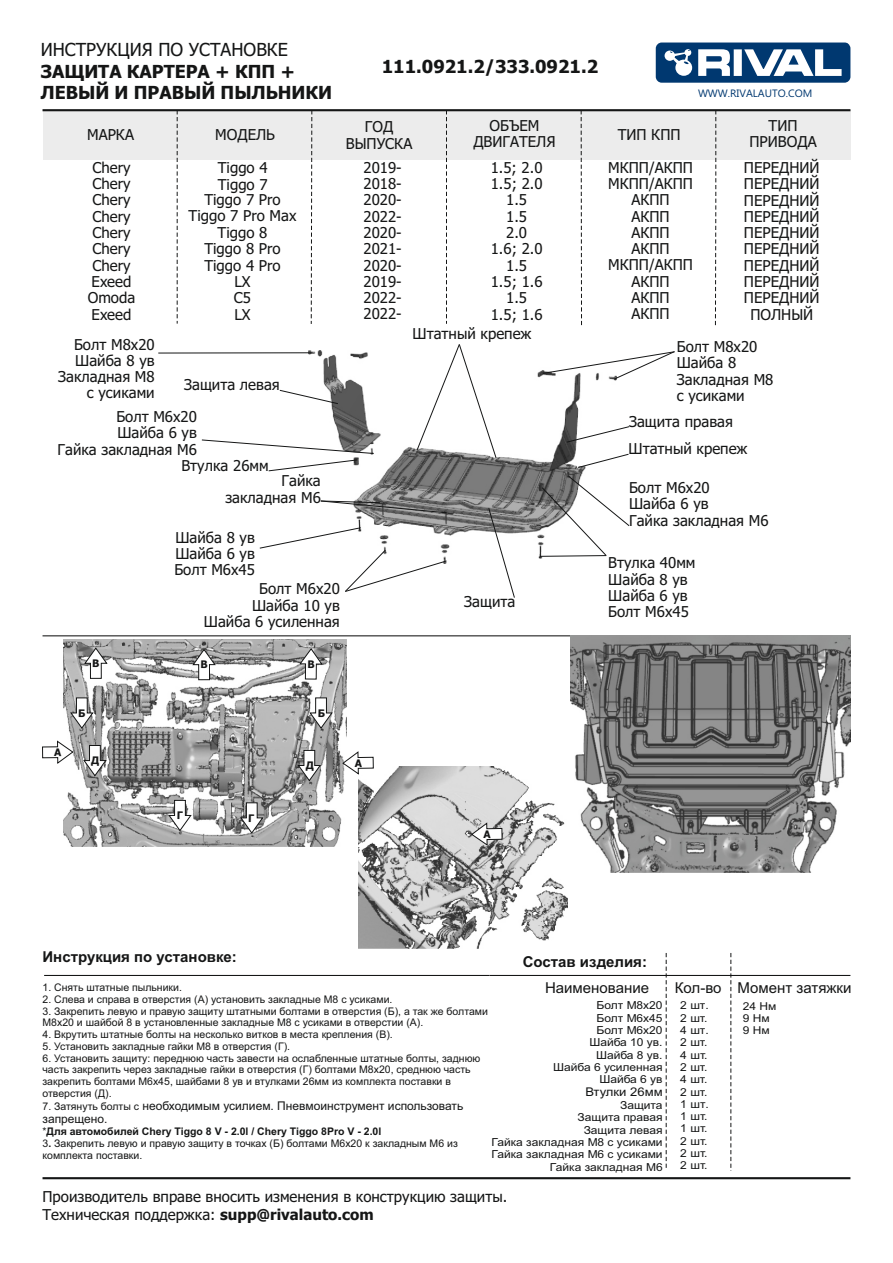
<style>
.page{position:relative;width:893px;height:1263px;background:#fff}
.page>*{position:absolute;margin:0;border:0;box-sizing:border-box;transform-origin:0 0}
.t1{font:700 18px/21.8px "Tahoma";color:#151616}
.t2{font:18px "Tahoma";color:#151616}
.t3{font:15px/16.4px "Tahoma";color:#151616;text-align:center}
.t4{font:700 15px "Arial";color:#151616}
.t5{font:15px "Arial";color:#151616}
.t6{font:12px/13.4px "Arial";color:#151616}
.t7{font:12px "Arial";color:#151616;scale:1.09 1}
.t8{font:11.1px/12.3px "Arial";color:#151616;text-align:right;scale:1.09 1}
.t9{font:10.95px/12.3px "Arial";color:#151616;scale:1.09 1}
.t10{font:10.8px/12.1px "Arial";color:#151616;scale:1.1 1}
.t11{font:10.65px "Ebrima";color:#003870}
.t12{font:10.5px/11.7px "Arial";color:#151616}
.t13{font:700 10.5px "Arial";color:#151616}
.s1{font-size:10.5px}
.s2{font-weight:400}
.s3{font-weight:700}
</style>
<div class="page">
<div style="left:43px;top:110px;width:807px;height:50px;background:#ececec"></div>
<hr style="left:43px;top:109px;width:807px;height:2px;background:#151616">
<hr style="left:43px;top:1177px;width:807px;height:2px;background:#151616">
<svg style="left:666px;top:953px;width:1px;height:215px"></svg>
<hr style="left:489px;top:975px;width:361px;height:1px;background:#151616">
<svg style="left:730px;top:953px;width:1px;height:218px"></svg>
<svg style="left:656px;top:43px;width:194px;height:40px"></svg>
<img style="left:309px;top:350px;width:308px;height:209px">
<hr style="left:44px;top:975px;width:445px;height:1px;background:#151616">
<svg style="left:177px;top:111px;width:1px;height:213px"></svg>
<svg style="left:310px;top:109px;width:3px;height:215px"></svg>
<svg style="left:446px;top:111px;width:1px;height:213px"></svg>
<svg style="left:581px;top:111px;width:1px;height:214px"></svg>
<svg style="left:715px;top:109px;width:2px;height:217px"></svg>
<hr style="left:43px;top:635px;width:807px;height:1px;background:#151616">
<img style="left:63px;top:639px;width:284px;height:207px">
<img style="left:358px;top:766px;width:209px;height:182px">
<img style="left:570px;top:636px;width:280px;height:236px">
<svg style="left:320px;top:500px;width:127px;height:14px"></svg>
<svg style="left:488px;top:507px;width:27px;height:91px"></svg>
<svg style="left:416px;top:344px;width:81px;height:115px"></svg>
<svg style="left:279px;top:389px;width:60px;height:16px"></svg>
<hr style="left:158px;top:352px;width:154px;height:1px;background:#151616">
<svg style="left:566px;top:426px;width:64px;height:17px"></svg>
<svg style="left:259px;top:527px;width:189px;height:65px"></svg>
<svg style="left:542px;top:351px;width:133px;height:29px"></svg>
<svg style="left:201px;top:439px;width:174px;height:33px"></svg>
<svg style="left:539px;top:474px;width:91px;height:83px"></svg>
<svg style="left:577px;top:453px;width:52px;height:15px"></svg>
<svg style="left:83px;top:647px;width:25px;height:32px"></svg>
<svg style="left:192px;top:648px;width:25px;height:33px"></svg>
<svg style="left:82px;top:745px;width:25px;height:32px"></svg>
<svg style="left:168px;top:799px;width:24px;height:33px"></svg>
<svg style="left:239px;top:802px;width:25px;height:32px"></svg>
<svg style="left:298px;top:647px;width:25px;height:33px"></svg>
<svg style="left:309px;top:697px;width:24px;height:32px"></svg>
<svg style="left:297px;top:749px;width:25px;height:33px"></svg>
<svg style="left:69px;top:697px;width:25px;height:32px"></svg>
<svg style="left:342px;top:750px;width:32px;height:25px"></svg>
<svg style="left:42px;top:740px;width:32px;height:25px"></svg>
<svg style="left:470px;top:822px;width:33px;height:24px"></svg>
<p class="t2" style="left:41px;top:42px;width:249px">ИНСТРУКЦИЯ ПО УСТАНОВКЕ</p>
<p class="t1" style="left:41px;top:62px;width:293px">ЗАЩИТА КАРТЕРА + КПП +<br>ЛЕВЫЙ И ПРАВЫЙ ПЫЛЬНИКИ</p>
<p class="t1" style="left:382px;top:57px;width:218px">111.0921.2/333.0921.2</p>
<p class="t11" style="left:698px;top:89px;width:116px">WWW.RIVALAUTO.COM</p>
<p class="t3" style="left:87px;top:128px;width:48px">МАРКА</p>
<p class="t3" style="left:346px;top:120px;width:68px">ГОД<br>ВЫПУСКА</p>
<p class="t3" style="left:473px;top:119px;width:84px">ОБЪЕМ<br>ДВИГАТЕЛЯ</p>
<p class="t3" style="left:618px;top:128px;width:64px">ТИП КПП</p>
<p class="t3" style="left:749px;top:119px;width:69px">ТИП<br>ПРИВОДА</p>
<p class="t3" style="left:215px;top:128px;width:61px">МОДЕЛЬ</p>
<p class="t3" style="left:92px;top:160px;width:40px">Chery</p>
<p class="t3" style="left:218px;top:161px;width:51px">Tiggo 4</p>
<p class="t3" style="left:88px;top:177px;width:49px">Chery<br>Chery<br>Chery<br>Chery<br>Chery<br>Chery<br>Exeed<br>Omoda<br>Exeed</p>
<p class="t3" style="left:189px;top:177px;width:109px">Tiggo 7<br>Tiggo 7 Pro<br>Tiggo 7 Pro Max<br>Tiggo 8<br>Tiggo 8 Pro<br>Tiggo 4 Pro<br>LX<br>C5<br>LX</p>
<p class="t3" style="left:58px;top:337px;width:98px;text-align:right">Болт М8х20<br>Шайба 8 ув<br>Закладная М8 с усиками</p>
<p class="t3" style="left:184px;top:378px;width:97px">Защита левая</p>
<p class="t3" style="left:58px;top:410px;width:141px;text-align:right">Болт М6х20<br>Шайба 6 ув<br>Гайка закладная М6</p>
<p class="t3" style="left:181px;top:458px;width:89px">Втулка 26мм</p>
<p class="t3" style="left:225px;top:474px;width:97px;text-align:right">Гайка закладная М6</p>
<p class="t3" style="left:174px;top:530px;width:82px;text-align:justify">Шайба 8 ув Шайба 6 ув Болт М6х45</p>
<p class="t3" style="left:204px;top:582px;width:137px;text-align:right">Болт М6х20<br>Шайба 10 ув<br>Шайба 6 усиленная</p>
<p class="t3" style="left:364px;top:160px;width:40px;text-align:justify">2019- 2018- 2020- 2022- 2020- 2021- 2020- 2019- 2022- 2022-</p>
<p class="t3" style="left:491px;top:161px;width:53px">1.5; 2.0<br>1.5; 2.0<br>1.5<br>1.5<br>2.0<br>1.6; 2.0<br>1.5<br>1.5; 1.6<br>1.5<br>1.5; 1.6</p>
<p class="t3" style="left:608px;top:160px;width:86px">МКПП/АКПП<br>МКПП/АКПП<br>АКПП<br>АКПП<br>АКПП<br>АКПП<br>МКПП/АКПП<br>АКПП<br>АКПП<br>АКПП</p>
<p class="t3" style="left:744px;top:161px;width:77px">ПЕРЕДНИЙ<br>ПЕРЕДНИЙ<br>ПЕРЕДНИЙ<br>ПЕРЕДНИЙ<br>ПЕРЕДНИЙ<br>ПЕРЕДНИЙ<br>ПЕРЕДНИЙ<br>ПЕРЕДНИЙ<br>ПЕРЕДНИЙ<br>ПОЛНЫЙ</p>
<p class="t3" style="left:413px;top:327px;width:120px">Штатный крепеж</p>
<p class="t3" style="left:464px;top:595px;width:53px">Защита</p>
<p class="t3" style="left:677px;top:340px;width:98px;text-align:left">Болт М8х20<br>Шайба 8<br>Закладная М8 с усиками</p>
<p class="t3" style="left:629px;top:414px;width:106px">Защита правая</p>
<p class="t3" style="left:628px;top:442px;width:120px">Штатный крепеж</p>
<p class="t3" style="left:629px;top:481px;width:141px;text-align:left">Болт М6х20<br>Шайба 6 ув<br>Гайка закладная М6</p>
<p class="t3" style="left:608px;top:556px;width:89px;text-align:left">Втулка 40мм<br>Шайба 8 ув<br>Шайба 6 ув<br>Болт М6х45</p>
<p class="t4" style="left:43px;top:951px;width:196px">Инструкция по установке:</p>
<p class="t12" style="left:43px;top:983px;width:141px">1. Снять штатные пыльники.</p>
<p class="t12" style="left:43px;top:994px;width:351px">2. Слева и справа в отверстия (А) установить закладные М8 с усиками.</p>
<p class="t12" style="left:43px;top:1006px;width:447px">3. Закрепить левую и правую защиту штатными болтами в отверстия (Б), а так же болтами<br>М8х20 и шайбой 8 в установленные закладные М8 с усиками в отверстии (А).</p>
<p class="t12" style="left:43px;top:1029px;width:352px">4. Вкрутить штатные болты на несколько витков в места крепления (В).</p>
<p class="t12" style="left:43px;top:1041px;width:249px">5. Установить закладные гайки М8 в отверстия (Г).</p>
<p class="t12" style="left:43px;top:1053px;width:439px">6. Установить защиту: переднюю часть завести на ослабленные штатные болты, заднюю часть закрепить через закладные гайки в отверстия (Г) болтами М8х20, среднюю часть закрепить болтами М6х45, шайбами 8 ув и втулками 26мм из комплекта поставки в отверстия (Д).</p>
<p class="t6" style="left:43px;top:1100px;width:422px"><span class="s1">7. Затянуть болты с</span> необходимым усилием. Пневмоинструмент использовать запрещено.</p>
<p class="t13" style="left:43px;top:1128px;width:340px"><span class="s2">*</span>Для автомобилей Chery Tiggo 8 V - 2.0l / Chery Tiggo 8Pro V - 2.0l</p>
<p class="t12" style="left:42px;top:1138px;width:417px">3<span class="s3">.</span> Закрепить левую и правую защиту в точках (Б) болтами М6х20 к закладным М6 из комплекта поставки.</p>
<p class="t4" style="left:523px;top:956px;width:126px">Состав изделия:</p>
<p class="t5" style="left:545px;top:982px;width:105px">Наименование</p>
<p class="t5" style="left:675px;top:982px;width:178px">Кол-во Момент затяжки</p>
<p class="t8" style="left:553px;top:1000px;width:102px">Болт М8х20<br>Болт М6х45<br>Болт М6х20<br>Шайба 10 ув.<br>Шайба 8 ув.<br>Шайба 6 усиленная<br>Шайба 6 ув</p>
<p class="t7" style="left:585px;top:1088px;width:72px">Втулки 26мм</p>
<p class="t8" style="left:492px;top:1100px;width:158px">Защита<br>Защита правая<br>Защита левая<br>Гайка закладная М8 с усиками<br>Гайка закладная М6 с усиками<br>Гайка закладная М6</p>
<p class="t9" style="left:680px;top:1000px;width:28px">2 шт.<br>2 шт.<br>4 шт.<br>2 шт.<br>4 шт.<br>2 шт.<br>4 шт.<br>2 шт.<br>1 шт.<br>1 шт.<br>1 шт.<br>2 шт.<br>2 шт.<br>2 шт.</p>
<p class="t10" style="left:743px;top:1001px;width:32px">24 Нм<br>9 Нм<br>9 Нм</p>
<p class="t3" style="left:43px;top:1189px;width:466px;line-height:18.1px;text-align:left">Производитель вправе вносить изменения в конструкцию защиты.<br>Техническая поддержка: <span class="s3">supp@rivalauto.com</span></p>
</div>
